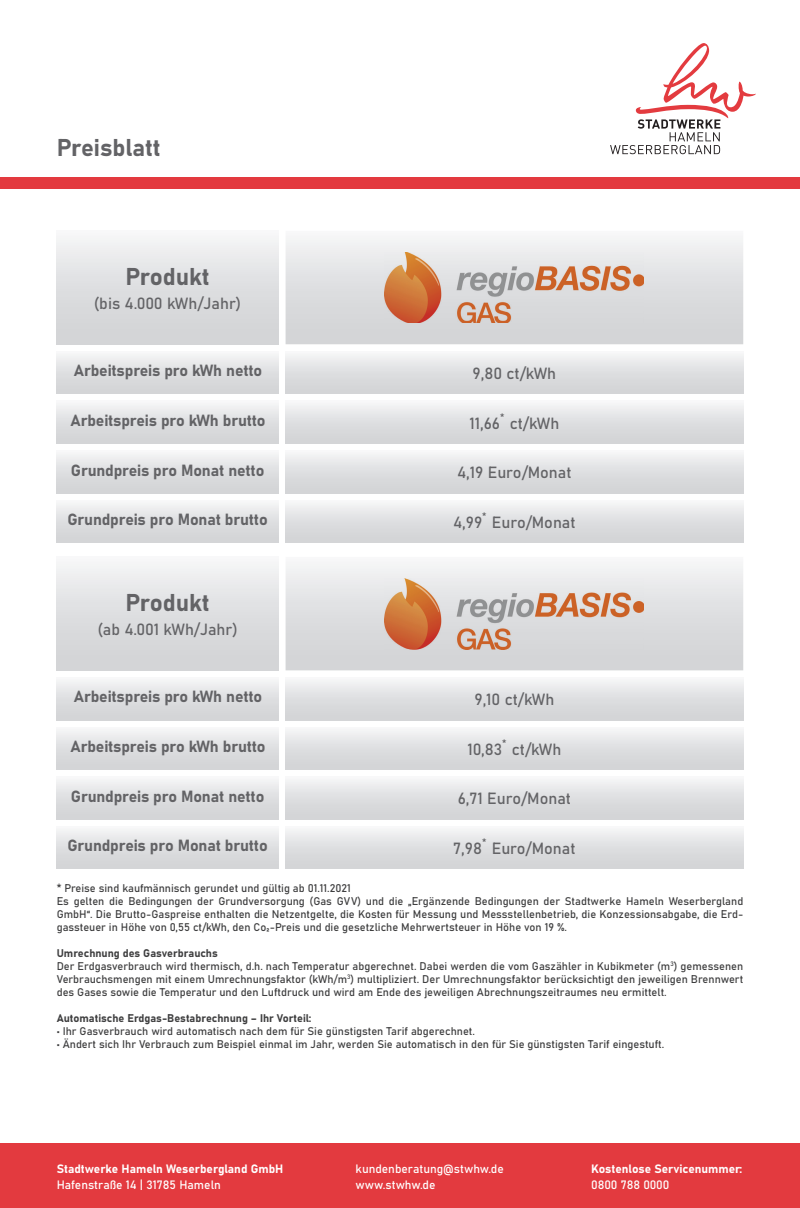
<style>
.page{position:relative;width:800px;height:1208px;background:#fff}
.page>*{position:absolute;margin:0;border:0;box-sizing:border-box;transform-origin:0 0}
.t1{font:24px "Bahnschrift";color:#636366}
.t2{font:16px "Bahnschrift";letter-spacing:-.01em;color:#636366}
.t3{font:12px/16px "Bahnschrift";color:#fff}
.t4{font:11px/13px "Bahnschrift";color:#3e3e3f}
.t5{font:10px "Bahnschrift";color:#636366}
</style>
<div class="page">
<div style="left:57px;top:231px;width:221px;height:113px;background:linear-gradient(to bottom,#f3f4f5,#cecfd2)"></div>
<div style="left:57px;top:557px;width:221px;height:113px;background:linear-gradient(to bottom,#f3f4f5,#cecfd2)"></div>
<svg style="left:285px;top:238px;width:458px;height:106px"></svg>
<svg style="left:285px;top:564px;width:458px;height:106px"></svg>
<div style="left:0;top:1143px;width:799px;height:65px;background:#e33a3f"></div>
<div style="left:0;top:177px;width:799px;height:11px;background:#e33a3f"></div>
<div style="left:57px;top:826px;width:221px;height:43px;background:linear-gradient(to bottom,#f4f4f5,#cecfd2)"></div>
<div style="left:57px;top:500px;width:221px;height:43px;background:linear-gradient(to bottom,#f4f4f5,#cecfd2)"></div>
<div style="left:57px;top:776px;width:221px;height:43px;background:linear-gradient(to bottom,#f4f5f6,#cecfd2)"></div>
<div style="left:57px;top:450px;width:221px;height:43px;background:linear-gradient(to bottom,#f4f4f5,#cecfd2)"></div>
<div style="left:57px;top:677px;width:221px;height:43px;background:linear-gradient(to bottom,#f4f4f5,#cecfd2)"></div>
<div style="left:57px;top:351px;width:221px;height:43px;background:linear-gradient(to bottom,#f4f4f5,#cecfd2)"></div>
<div style="left:57px;top:727px;width:221px;height:42px;background:linear-gradient(to bottom,#f3f4f5,#d0d1d3)"></div>
<div style="left:57px;top:401px;width:221px;height:42px;background:linear-gradient(to bottom,#f3f4f5,#d0d1d3)"></div>
<div style="left:285px;top:826px;width:458px;height:43px;background:linear-gradient(to bottom,#f4f4f5,#cecfd2)"></div>
<div style="left:285px;top:500px;width:458px;height:43px;background:linear-gradient(to bottom,#f4f4f5,#cecfd2)"></div>
<div style="left:285px;top:776px;width:458px;height:43px;background:linear-gradient(to bottom,#f4f5f6,#cecfd2)"></div>
<div style="left:285px;top:450px;width:458px;height:43px;background:linear-gradient(to bottom,#f4f4f5,#cecfd2)"></div>
<div style="left:285px;top:677px;width:458px;height:43px;background:linear-gradient(to bottom,#f4f4f5,#cecfd2)"></div>
<div style="left:285px;top:351px;width:458px;height:43px;background:linear-gradient(to bottom,#f4f4f5,#cecfd2)"></div>
<div style="left:285px;top:727px;width:458px;height:42px;background:linear-gradient(to bottom,#f3f4f5,#d0d1d3)"></div>
<div style="left:285px;top:401px;width:458px;height:42px;background:linear-gradient(to bottom,#f3f4f5,#d0d1d3)"></div>
<svg style="left:610px;top:43px;width:145px;height:111px"></svg>
<img style="left:385px;top:252px;width:258px;height:71px">
<img style="left:385px;top:578px;width:258px;height:71px">
<h1 class="t1" style="left:57px;top:129px;width:106px">Preisblatt</h1>
<h1 class="t1" style="left:125px;top:259px;width:86px">Produkt</h1>
<h2 class="t2" style="left:94px;top:291px;width:149px">(bis 4.000 kWh/Jahr)</h2>
<h2 class="t2" style="left:74px;top:358px;width:190px">Arbeitspreis pro kWh netto</h2>
<h2 class="t2" style="left:472px;top:361px;width:85px">9,80 ct/kWh</h2>
<h2 class="t2" style="left:70px;top:408px;width:197px">Arbeitspreis pro kWh brutto</h2>
<p class="t5" style="left:500px;top:410px;width:6px">*</p>
<h2 class="t2" style="left:509px;top:411px;width:51px">ct/kWh</h2>
<h2 class="t2" style="left:469px;top:411px;width:32px">11,66</h2>
<h2 class="t2" style="left:71px;top:458px;width:195px">Grundpreis pro Monat netto</h2>
<h2 class="t2" style="left:457px;top:460px;width:116px">4,19 Euro/Monat</h2>
<h2 class="t2" style="left:67px;top:507px;width:202px">Grundpreis pro Monat brutto</h2>
<p class="t5" style="left:482px;top:509px;width:6px">*</p>
<h2 class="t2" style="left:492px;top:510px;width:85px">Euro/Monat</h2>
<h2 class="t2" style="left:453px;top:510px;width:31px">4,99</h2>
<h1 class="t1" style="left:125px;top:585px;width:86px">Produkt</h1>
<h2 class="t2" style="left:97px;top:617px;width:142px">(ab 4.001 kWh/Jahr)</h2>
<h2 class="t2" style="left:74px;top:684px;width:190px">Arbeitspreis pro kWh netto</h2>
<h2 class="t2" style="left:474px;top:687px;width:81px">9,10 ct/kWh</h2>
<h2 class="t2" style="left:70px;top:734px;width:197px">Arbeitspreis pro kWh brutto</h2>
<p class="t5" style="left:502px;top:736px;width:6px">*</p>
<h2 class="t2" style="left:511px;top:737px;width:51px">ct/kWh</h2>
<h2 class="t2" style="left:467px;top:737px;width:36px">10,83</h2>
<h2 class="t2" style="left:71px;top:784px;width:195px">Grundpreis pro Monat netto</h2>
<h2 class="t2" style="left:457px;top:786px;width:115px">6,71 Euro/Monat</h2>
<h2 class="t2" style="left:67px;top:833px;width:202px">Grundpreis pro Monat brutto</h2>
<p class="t5" style="left:482px;top:835px;width:6px">*</p>
<h2 class="t2" style="left:491px;top:836px;width:85px">Euro/Monat</h2>
<h2 class="t2" style="left:453px;top:836px;width:30px">7,98</h2>
<p class="t4" style="left:57px;top:880px;width:688px">* Preise sind kaufmännisch gerundet und gültig ab 01.11.2021<br>Es gelten die Bedingungen der Grundversorgung (Gas GVV) und die „Ergänzende Bedingungen der Stadtwerke Hameln Weserbergland GmbH“. Die Brutto-Gaspreise enthalten die Netzentgelte, die Kosten für Messung und Messstellenbetrieb, die Konzessionsabgabe, die Erd&shy;gassteuer in Höhe von 0,55 ct/kWh, den Co -Preis und die gesetzliche Mehrwertsteuer in Höhe von 19 %.</p>
<p class="t4" style="left:266px;top:924px;width:5px">²</p>
<p class="t4" style="left:57px;top:945px;width:688px">Umrechnung des Gasverbrauchs<br>Der Erdgasverbrauch wird thermisch, d.h. nach Temperatur abgerechnet. Dabei werden die vom Gaszähler in Kubikmeter (m<sup>3</sup>) gemessenen Verbrauchsmengen mit einem Umrechnungsfaktor (kWh/m<sup>3</sup>) multipliziert. Der Umrechnungsfaktor berücksichtigt den jeweiligen Brennwert des Gases sowie die Temperatur und den Luftdruck und wird am Ende des jeweiligen Abrechnungszeitraumes neu ermittelt.</p>
<p class="t4" style="left:57px;top:1010px;width:256px">Automatische Erdgas-Bestabrechnung – Ihr Vorteil:</p>
<p class="t4" style="left:57px;top:1023px;width:419px">• Ihr Gasverbrauch wird automatisch nach dem für Sie günstigsten Tarif abgerechnet.</p>
<p class="t4" style="left:57px;top:1036px;width:609px">• Ändert sich Ihr Verbrauch zum Beispiel einmal im Jahr, werden Sie automatisch in den für Sie günstigsten Tarif eingestuft.</p>
<p class="t3" style="left:57px;top:1159px;width:228px">Stadtwerke Hameln Weserbergland GmbH<br>Hafenstraße 14 | 31785 Hameln</p>
<p class="t3" style="left:355px;top:1159px;width:150px">kundenberatung@stwhw.de www.stwhw.de</p>
<p class="t3" style="left:591px;top:1159px;width:153px">Kostenlose Servicenummer:<br>0800 788 0000</p>
</div>
